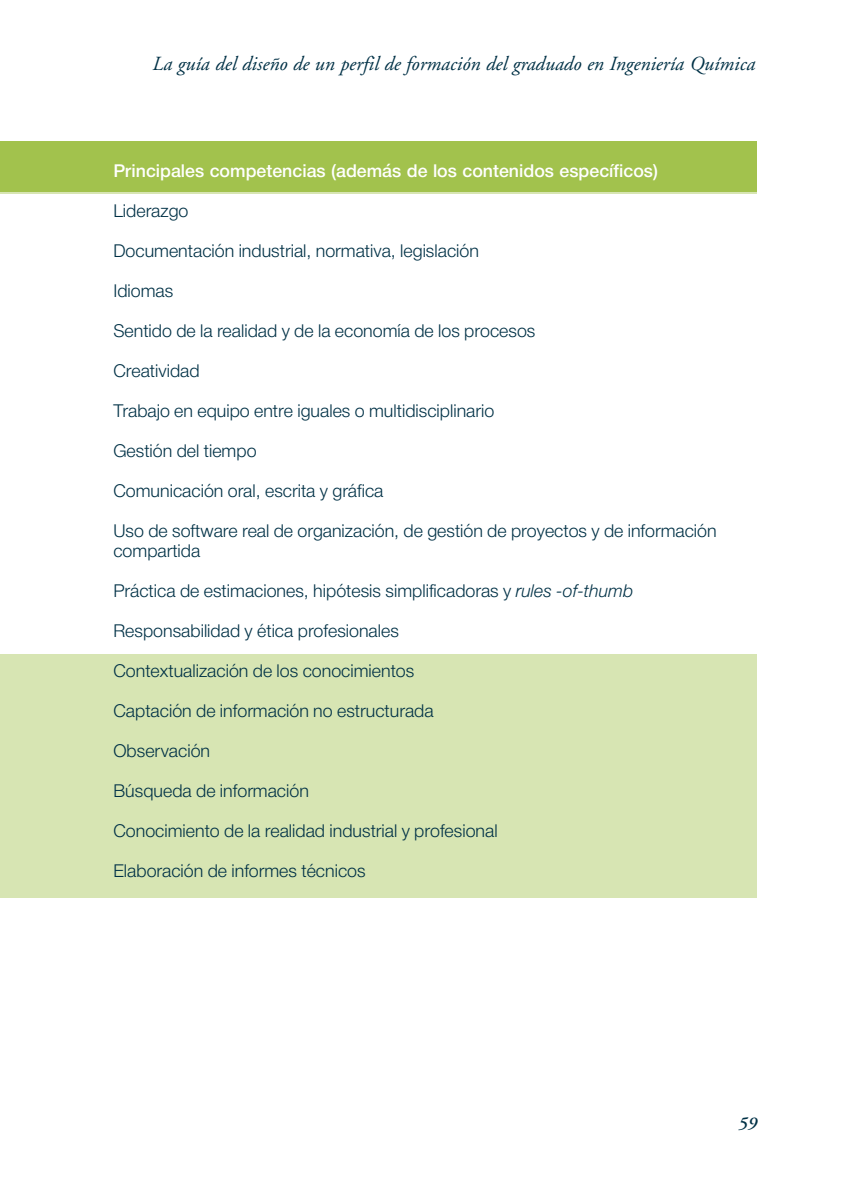
<style>
.page{position:relative;width:842px;height:1191px;background:#fff}
.page>*{position:absolute;margin:0;border:0;box-sizing:border-box;transform-origin:0 0}
.t1{font:italic 20px "Adobe Garamond";color:#003146}
.t2{font:19px/40px "NH45";color:#003146}
.t3{font:19px "NH65";color:#fff}
.t4{font:italic 600 18px "Adobe Garamond";color:#003146}
.s1{font-family:"NH46"}
</style>
<div class="page">
<div style="left:0;top:142px;width:757px;height:756px;background:#d7e5b3"></div>
<div style="left:0;top:142px;width:757px;height:50px;background:#a2c24d"></div>
<div style="left:0;top:194px;width:757px;height:459px;background:#fff"></div>
<p class="t1" style="left:153px;top:56px;width:604px">La guía del diseño de un perfil de formación del graduado en Ingeniería Química</p>
<p class="t3" style="left:113px;top:164px;width:546px">Principales competencias (además de los contenidos específicos)</p>
<p class="t2" style="left:113px;top:192px;width:605px">Liderazgo<br>Documentación industrial, normativa, legislación<br>Idiomas<br>Sentido de la realidad y de la economía de los procesos<br>Creatividad<br>Trabajo en equipo entre iguales o multidisciplinario<br>Gestión del tiempo<br>Comunicación oral, escrita y gráfica<br>Uso de software real de organización, de gestión de proyectos y de información</p>
<p class="t2" style="left:113px;top:532px;width:521px">compartida<br>Práctica de estimaciones, hipótesis simplificadoras y <span class="s1">rules -of-thumb </span>Responsabilidad y ética profesionales<br>Contextualización de los conocimientos<br>Captación de información no estructurada<br>Observación<br>Búsqueda de información<br>Conocimiento de la realidad industrial y profesional<br>Elaboración de informes técnicos</p>
<p class="t4" style="left:738px;top:1115px;width:20px">59</p>
</div>
